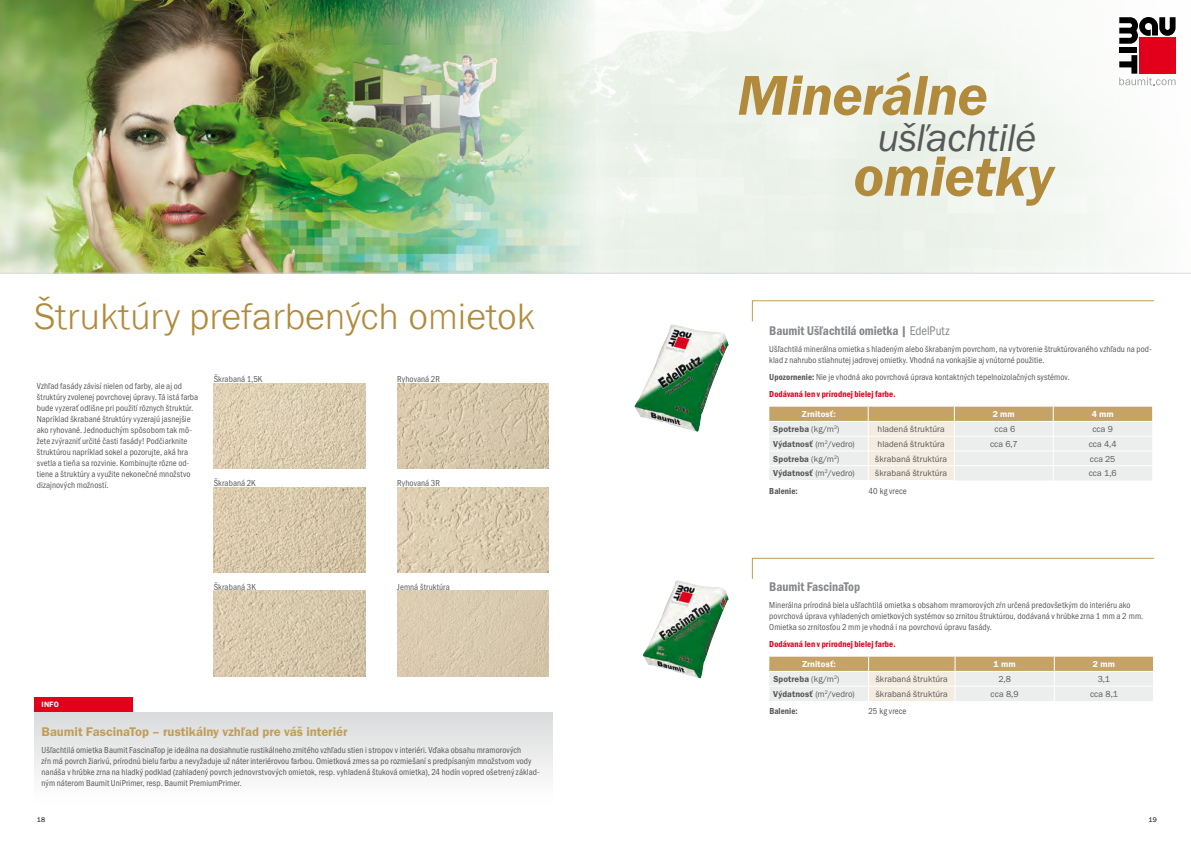
<style>
.page{position:relative;width:1191px;height:842px;background:#fff}
.page>*{position:absolute;margin:0;border:0;box-sizing:border-box;transform-origin:0 0}
.t1{font:58px "BM Franklin Gothic URW Dem Ita";letter-spacing:-.015em;color:#b18b3b}
.t2{font:40px "BM Franklin Gothic URW Boo Ita";letter-spacing:-.015em;color:#58585a}
.t3{font:300 38px "BM Franklin Gothic URW";color:#b18b3b}
.t4{font:13px "BM Franklin Gothic URW Con Dem";letter-spacing:-.005em;color:#87888a}
.t5{font:13px "BM Franklin Gothic URW Dem";letter-spacing:-.005em;color:#c09e58}
.t6{font:9px/11px "BM Franklin Gothic URW Con Boo";letter-spacing:.01em;color:#58585a}
.t7{font:9px "BM Franklin Gothic URW Boo";letter-spacing:.005em;color:#58585a}
.t8{font:9px "BM Franklin Gothic URW Dem";letter-spacing:.01em;color:#58585a}
.t9{font:9px "BM Franklin Gothic URW Con Dem";letter-spacing:.01em;color:#e2001a}
.t10{font:9px "BM Franklin Gothic URW Dem";letter-spacing:.01em;color:#fff}
.t11{font:9px "BM Franklin Gothic URW Con Dem";letter-spacing:.01em;color:#58585a}
.t12{font:8px "BM Franklin Gothic URW Dem";color:#fff}
.t13{font:7px "BM Franklin Gothic URW Boo";color:#000}
.s1{font-family:"BM Franklin Gothic URW Con Boo"}
.s2{font-family:"BM Franklin Gothic URW Con Dem"}
.s3{font-family:"BM Franklin Gothic URW Boo"}
</style>
<div class="page">
<img style="left:595px;top:0;width:596px;height:273px">
<div style="left:34px;top:713px;width:519px;height:91px;background:linear-gradient(to bottom,#dadbdc,#fff)"></div>
<img style="left:0;top:0;width:595px;height:273px">
<img style="left:214px;top:383px;width:151px;height:85px">
<img style="left:214px;top:487px;width:151px;height:85px">
<img style="left:214px;top:591px;width:151px;height:85px">
<img style="left:397px;top:383px;width:151px;height:85px">
<img style="left:397px;top:487px;width:151px;height:85px">
<img style="left:397px;top:591px;width:151px;height:85px">
<img style="left:634px;top:324px;width:94px;height:108px">
<img style="left:643px;top:580px;width:85px;height:98px">
<div style="left:34px;top:697px;width:99px;height:15px;background:#e2001a"></div>
<svg style="left:752px;top:300px;width:402px;height:22px"></svg>
<svg style="left:752px;top:558px;width:402px;height:21px"></svg>
<hr style="left:0;top:273px;width:1191px;height:1px;background:#d9dadb">
<svg style="left:769px;top:657px;width:384px;height:44px;background:#e1d6c1"></svg>
<svg style="left:769px;top:407px;width:383px;height:73px;background:#e6dfd2"></svg>
<div style="left:1119px;top:47px;width:18px;height:6px;background:#000"></div>
<div style="left:1139px;top:37px;width:36px;height:37px;background:#e2001a"></div>
<svg style="left:1119px;top:17px;width:56px;height:27px"></svg>
<svg style="left:1119px;top:55px;width:56px;height:30px"></svg>
<h3 class="t3" style="left:34px;top:293px;width:503px">Štruktúry prefarbených omietok</h3>
<p class="t6" style="left:37px;top:381px;width:163px">Vzhľad fasády závisí nielen od farby, ale aj od štruktúry zvolenej povrchovej úpravy. Tá istá farba bude vyzerať odlišne pri použití rôznych štruktúr.<br>Napríklad škrabané štruktúry vyzerajú jasnejšie ako ryhované. Jednoduchým spôsobom tak mô&shy;žete zvýrazniť určité časti fasády! Podčiarknite štruktúrou napríklad sokel a pozorujte, aká hra svetla a tieňa sa rozvinie. Kombinujte rôzne od&shy;tiene a štruktúry a využite nekonečné množstvo dizajnových možností.</p>
<p class="t6" style="left:214px;top:373px;width:50px">Škrabaná 1,5K</p>
<p class="t6" style="left:214px;top:477px;width:43px">Škrabaná 2K</p>
<p class="t6" style="left:397px;top:373px;width:44px">Ryhovaná 2R</p>
<p class="t6" style="left:397px;top:477px;width:44px">Ryhovaná 3R</p>
<h1 class="t1" style="left:737px;top:58px;width:252px">Minerálne</h1>
<h2 class="t2" style="left:877px;top:112px;width:160px">ušľachtilé</h2>
<h1 class="t1" style="left:853px;top:139px;width:202px">omietky</h1>
<h3 class="t4" style="left:769px;top:323px;width:182px">Baumit Ušľachtilá omietka | <span class="s1">EdelPutz</span></h3>
<p class="t6" style="left:769px;top:343px;width:384px">Ušľachtilá minerálna omietka s hladeným alebo škrabaným povrchom, na vytvorenie štruktúrovaného vzhľadu na pod&shy;klad z nahrubo stiahnutej jadrovej omietky. Vhodná na vonkajšie aj vnútorné použitie.</p>
<p class="t6" style="left:769px;top:371px;width:302px"><span class="s2">Upozornenie:</span> Nie je vhodná ako povrchová úprava kontaktných tepelnoizolačných systémov.</p>
<p class="t9" style="left:769px;top:388px;width:128px">Dodávaná len v prírodnej bielej farbe.</p>
<p class="t10" style="left:802px;top:409px;width:35px">Zrnitosť:</p>
<p class="t10" style="left:992px;top:409px;width:23px">2 mm</p>
<p class="t10" style="left:1091px;top:409px;width:23px">4 mm</p>
<p class="t8" style="left:773px;top:424px;width:68px">Spotreba <span class="s3">(kg/m</span><sup>2</sup><span class="s3">)</span></p>
<p class="t7" style="left:877px;top:424px;width:69px">hladená štruktúra</p>
<p class="t7" style="left:994px;top:424px;width:22px">cca 6</p>
<p class="t7" style="left:1092px;top:424px;width:22px">cca 9</p>
<p class="t8" style="left:773px;top:438px;width:83px">Výdatnosť <span class="s3">(m</span><sup>2</sup><span class="s3">/vedro)</span></p>
<p class="t7" style="left:877px;top:438px;width:69px">hladená štruktúra</p>
<p class="t7" style="left:990px;top:438px;width:29px">cca 6,7</p>
<p class="t7" style="left:1088px;top:438px;width:29px">cca 4,4</p>
<p class="t8" style="left:773px;top:453px;width:68px">Spotreba <span class="s3">(kg/m</span><sup>2</sup><span class="s3">)</span></p>
<p class="t7" style="left:875px;top:453px;width:74px">škrabaná štruktúra</p>
<p class="t7" style="left:1089px;top:453px;width:27px">cca 25</p>
<p class="t8" style="left:773px;top:468px;width:83px">Výdatnosť <span class="s3">(m</span><sup>2</sup><span class="s3">/vedro)</span></p>
<p class="t7" style="left:875px;top:468px;width:74px">škrabaná štruktúra</p>
<p class="t7" style="left:1088px;top:468px;width:29px">cca 1,6</p>
<p class="t11" style="left:769px;top:485px;width:30px">Balenie:</p>
<p class="t6" style="left:868px;top:485px;width:40px">40 kg vrece</p>
<p class="t6" style="left:214px;top:581px;width:43px">Škrabaná 3K</p>
<h3 class="t4" style="left:769px;top:579px;width:92px">Baumit FascinaTop</h3>
<p class="t6" style="left:769px;top:599px;width:375px">Minerálna prírodná biela ušľachtilá omietka s obsahom mramorových zŕn určená predovšetkým do interiéru ako povrchová úprava vyhladených omietkových systémov so zrnitou štruktúrou, dodávaná v hrúbke zrna 1 mm a 2 mm.<br>Omietka so zrnitosťou 2 mm je vhodná i na povrchovú úpravu fasády.</p>
<p class="t9" style="left:769px;top:638px;width:128px">Dodávaná len v prírodnej bielej farbe.</p>
<p class="t10" style="left:802px;top:659px;width:35px">Zrnitosť:</p>
<p class="t10" style="left:993px;top:659px;width:24px">1 mm</p>
<p class="t10" style="left:1093px;top:659px;width:24px">2 mm</p>
<p class="t8" style="left:773px;top:674px;width:68px">Spotreba <span class="s3">(kg/m</span><sup>2</sup><span class="s3">)</span></p>
<p class="t7" style="left:875px;top:674px;width:74px">škrabaná štruktúra</p>
<p class="t7" style="left:998px;top:674px;width:14px">2,8</p>
<p class="t7" style="left:1097px;top:674px;width:14px">3,1</p>
<p class="t8" style="left:773px;top:688px;width:83px">Výdatnosť <span class="s3">(m</span><sup>2</sup><span class="s3">/vedro)</span></p>
<p class="t7" style="left:875px;top:688px;width:74px">škrabaná štruktúra</p>
<p class="t7" style="left:990px;top:688px;width:30px">cca 8,9</p>
<p class="t7" style="left:1090px;top:688px;width:29px">cca 8,1</p>
<p class="t11" style="left:769px;top:706px;width:30px">Balenie:</p>
<p class="t6" style="left:868px;top:706px;width:39px">25 kg vrece</p>
<p class="t6" style="left:397px;top:581px;width:54px">Jemná štruktúra</p>
<p class="t12" style="left:42px;top:700px;width:19px">INFO</p>
<h3 class="t5" style="left:42px;top:723px;width:307px">Baumit FascinaTop – rustikálny vzhľad pre váš interiér</h3>
<p class="t6" style="left:42px;top:744px;width:500px">Ušľachtilá omietka Baumit FascinaTop je ideálna na dosiahnutie rustikálneho zrnitého vzhľadu stien i stropov v interiéri. Vďaka obsahu mramorových<br>zŕn má povrch žiarivú, prírodnú bielu farbu a nevyžaduje už náter interiérovou farbou. Omietková zmes sa po rozmiešaní s predpísaným množstvom vody nanáša v hrúbke zrna na hladký podklad (zahladený povrch jednovrstvových omietok, resp. vyhladená štuková omietka), 24 hodín vopred ošetrený základ&shy;ným náterom Baumit UniPrimer, resp. Baumit PremiumPrimer.</p>
<p class="t13" style="left:37px;top:815px;width:10px">18</p>
<p class="t13" style="left:1148px;top:815px;width:10px">19</p>
</div>
